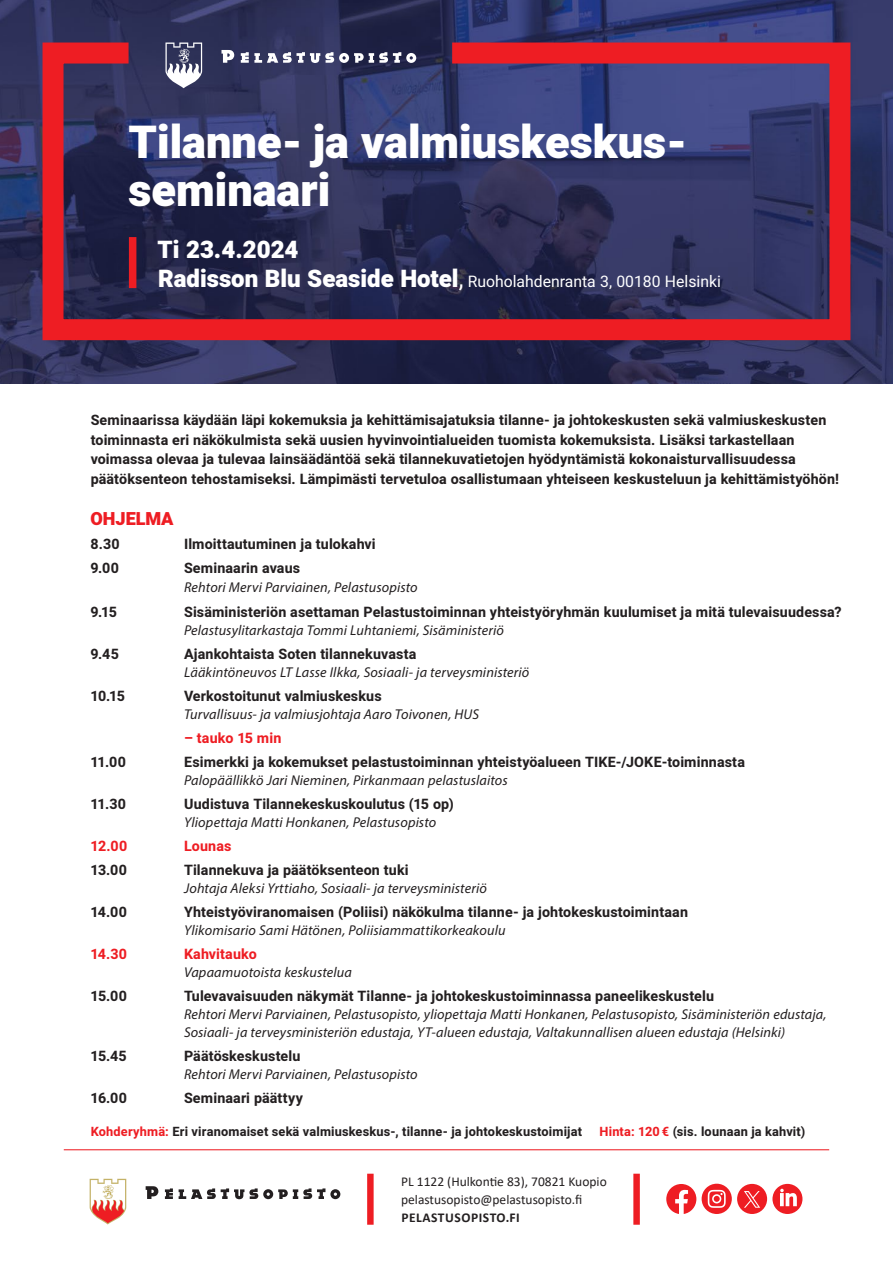
<style>
.page{position:relative;width:893px;height:1263px;background:#fff}
.page>*{position:absolute;margin:0;border:0;box-sizing:border-box;transform-origin:0 0}
.väliotsikko{font:900 45px/48px "Heebo";color:#fff}
.väliotsikko-2{font:900 24px "Heebo";color:#fff}
.leipis{font:900 18px "Heebo";color:#ee1d23}
.väliotsikko-3{font:15.75px "Heebo";color:#fff}
.Puhuja-italic-9pt{font:italic 14.25px "Myriad Pro";letter-spacing:.01em;color:#231f20}
.ohjelmainfot{font:700 14.25px "Heebo";letter-spacing:.01em;color:#231f20}
.Ingressi{font:700 14.25px/19.5px "Heebo";letter-spacing:.01em;color:#231f20}
.ohjelmainfot-2{font:700 14.25px "Heebo";letter-spacing:.01em;color:#ee1d23}
.t1{font:13.5px "Calibri";color:#231f20}
.t2{font:700 13.5px "Calibri";letter-spacing:.04em;color:#231f20}
.Ingressi-2{font:700 12.75px "Heebo";letter-spacing:.015em;color:#231f20}
.s1{font-weight:900;font-size:24px}
.s2{font-size:24px}
.s3{color:#ee1d23}
</style>
<div class="page">
<img style="left:0;top:0;width:893px;height:383px">
<svg style="left:32px;top:32px;width:829px;height:319px;background:#4b3057"></svg>
<hr style="left:64px;top:1149px;width:765px;height:1px;background:#ee1d23">
<div style="left:367px;top:1174px;width:7px;height:51px;background:#ee1d23"></div>
<div style="left:633px;top:1174px;width:7px;height:51px;background:#ee1d23"></div>
<svg style="left:90px;top:1179px;width:36px;height:45px"></svg>
<svg style="left:146px;top:1186px;width:12px;height:13px"></svg>
<svg style="left:165px;top:1188px;width:8px;height:11px"></svg>
<svg style="left:179px;top:1188px;width:161px;height:11px"></svg>
<svg style="left:165px;top:43px;width:37px;height:45px"></svg>
<svg style="left:221px;top:50px;width:13px;height:13px"></svg>
<svg style="left:241px;top:52px;width:175px;height:11px"></svg>
<div style="left:129px;top:237px;width:7px;height:51px;background:#ee1d23"></div>
<svg style="left:666px;top:1184px;width:30px;height:30px"></svg>
<svg style="left:702px;top:1184px;width:100px;height:30px"></svg>
<p class="väliotsikko" style="left:129px;top:120px;width:561px">Tilanne- ja valmiuskeskus&shy;seminaari</p>
<p class="väliotsikko-2" style="left:157px;top:233px;width:143px">Ti 23.4.2024</p>
<p class="väliotsikko-3" style="left:158px;top:270px;width:564px"><span class="s1">Radisson Blu Seaside Hotel</span><span class="s2">,</span> Ruoholahdenranta 3, 00180 Helsinki</p>
<p class="Ingressi" style="left:91px;top:411px;width:750px">Seminaarissa käydään läpi kokemuksia ja kehittämisajatuksia tilanne- ja johtokeskusten sekä valmiuskeskusten toiminnasta eri näkökulmista sekä uusien hyvinvointialueiden tuomista kokemuksista. Lisäksi tarkastellaan voimassa olevaa ja tulevaa lainsäädäntöä sekä tilannekuvatietojen hyödyntämistä kokonaisturvallisuudessa päätöksenteon tehostamiseksi. Lämpimästi tervetuloa osallistumaan yhteiseen keskusteluun ja kehittämistyöhön!</p>
<p class="leipis" style="left:90px;top:506px;width:85px">OHJELMA</p>
<p class="ohjelmainfot" style="left:90px;top:534px;width:31px">8.30</p>
<p class="ohjelmainfot" style="left:184px;top:534px;width:193px">Ilmoittautuminen ja tulokahvi</p>
<p class="ohjelmainfot" style="left:90px;top:558px;width:30px">9.00</p>
<p class="ohjelmainfot" style="left:184px;top:558px;width:118px">Seminaarin avaus</p>
<p class="Puhuja-italic-9pt" style="left:184px;top:578px;width:235px">Rehtori Mervi Parviainen, Pelastusopisto</p>
<p class="ohjelmainfot" style="left:90px;top:602px;width:28px">9.15</p>
<p class="ohjelmainfot" style="left:184px;top:602px;width:659px">Sisäministeriön asettaman Pelastustoiminnan yhteistyöryhmän kuulumiset ja mitä tulevaisuudessa?</p>
<p class="Puhuja-italic-9pt" style="left:184px;top:621px;width:321px">Pelastusylitarkastaja Tommi Luhtaniemi, Sisäministeriö</p>
<p class="ohjelmainfot" style="left:90px;top:644px;width:30px">9.45</p>
<p class="ohjelmainfot" style="left:184px;top:644px;width:234px">Ajankohtaista Soten tilannekuvasta</p>
<p class="Puhuja-italic-9pt" style="left:184px;top:663px;width:347px">Lääkintöneuvos LT Lasse Ilkka, Sosiaali- ja terveysministeriö</p>
<p class="ohjelmainfot" style="left:90px;top:686px;width:36px">10.15</p>
<p class="ohjelmainfot" style="left:184px;top:686px;width:199px">Verkostoitunut valmiuskeskus</p>
<p class="Puhuja-italic-9pt" style="left:184px;top:705px;width:297px">Turvallisuus- ja valmiusjohtaja Aaro Toivonen, HUS</p>
<p class="ohjelmainfot-2" style="left:184px;top:728px;width:99px">– tauko 15 min</p>
<p class="ohjelmainfot" style="left:90px;top:752px;width:37px">11.00</p>
<p class="ohjelmainfot" style="left:184px;top:752px;width:562px">Esimerkki ja kokemukset pelastustoiminnan yhteistyöalueen TIKE-/JOKE-toiminnasta</p>
<p class="Puhuja-italic-9pt" style="left:184px;top:771px;width:325px">Palopäällikkö Jari Nieminen, Pirkanmaan pelastuslaitos</p>
<p class="ohjelmainfot" style="left:90px;top:794px;width:37px">11.30</p>
<p class="ohjelmainfot" style="left:184px;top:794px;width:271px">Uudistuva Tilannekeskuskoulutus (15 op)</p>
<p class="Puhuja-italic-9pt" style="left:184px;top:813px;width:254px">Yliopettaja Matti Honkanen, Pelastusopisto</p>
<p class="ohjelmainfot-2" style="left:90px;top:836px;width:38px">12.00</p>
<p class="ohjelmainfot-2" style="left:184px;top:836px;width:49px">Lounas</p>
<p class="ohjelmainfot" style="left:90px;top:860px;width:38px">13.00</p>
<p class="ohjelmainfot" style="left:184px;top:860px;width:226px">Tilannekuva ja päätöksenteon tuki</p>
<p class="Puhuja-italic-9pt" style="left:184px;top:879px;width:304px">Johtaja Aleksi Yrttiaho, Sosiaali- ja terveysministeriö</p>
<p class="ohjelmainfot" style="left:90px;top:902px;width:38px">14.00</p>
<p class="ohjelmainfot" style="left:184px;top:902px;width:505px">Yhteistyöviranomaisen (Poliisi) näkökulma tilanne- ja johtokeskustoimintaan</p>
<p class="Puhuja-italic-9pt" style="left:184px;top:921px;width:323px">Ylikomisario Sami Hätönen, Poliisiammattikorkeakoulu</p>
<p class="ohjelmainfot-2" style="left:90px;top:944px;width:38px">14.30</p>
<p class="ohjelmainfot-2" style="left:184px;top:944px;width:74px">Kahvitauko</p>
<p class="Puhuja-italic-9pt" style="left:184px;top:963px;width:169px">Vapaamuotoista keskustelua</p>
<p class="ohjelmainfot" style="left:90px;top:986px;width:38px">15.00</p>
<p class="ohjelmainfot" style="left:184px;top:986px;width:532px">Tulevavaisuuden näkymät Tilanne- ja johtokeskustoiminnassa paneelikeskustelu</p>
<p class="Puhuja-italic-9pt" style="left:184px;top:1005px;width:644px">Rehtori Mervi Parviainen, Pelastusopisto, yliopettaja Matti Honkanen, Pelastusopisto, Sisäministeriön edustaja,</p>
<p class="Puhuja-italic-9pt" style="left:184px;top:1023px;width:603px">Sosiaali- ja terveysministeriön edustaja, YT-alueen edustaja, Valtakunnallisen alueen edustaja (Helsinki)</p>
<p class="ohjelmainfot" style="left:90px;top:1046px;width:38px">15.45</p>
<p class="ohjelmainfot" style="left:184px;top:1046px;width:118px">Päätöskeskustelu</p>
<p class="Puhuja-italic-9pt" style="left:184px;top:1065px;width:235px">Rehtori Mervi Parviainen, Pelastusopisto</p>
<p class="ohjelmainfot" style="left:90px;top:1088px;width:38px">16.00</p>
<p class="ohjelmainfot" style="left:184px;top:1088px;width:121px">Seminaari päättyy</p>
<p class="Ingressi-2" style="left:91px;top:1123px;width:493px"><span class="s3">Kohderyhmä:</span> Eri viranomaiset sekä valmiuskeskus-, tilanne- ja johtokeskustoimijat</p>
<p class="Ingressi-2" style="left:599px;top:1123px;width:207px"><span class="s3">Hinta: 120 €</span> (sis. lounaan ja kahvit)</p>
<p class="t1" style="left:401px;top:1172px;width:207px">PL 1122 (Hulkontie 83), 70821 Kuopio</p>
<p class="t1" style="left:401px;top:1190px;width:183px">pelastusopisto@pelastusopisto.fi</p>
<p class="t2" style="left:401px;top:1208px;width:120px">PELASTUSOPISTO.FI</p>
</div>
